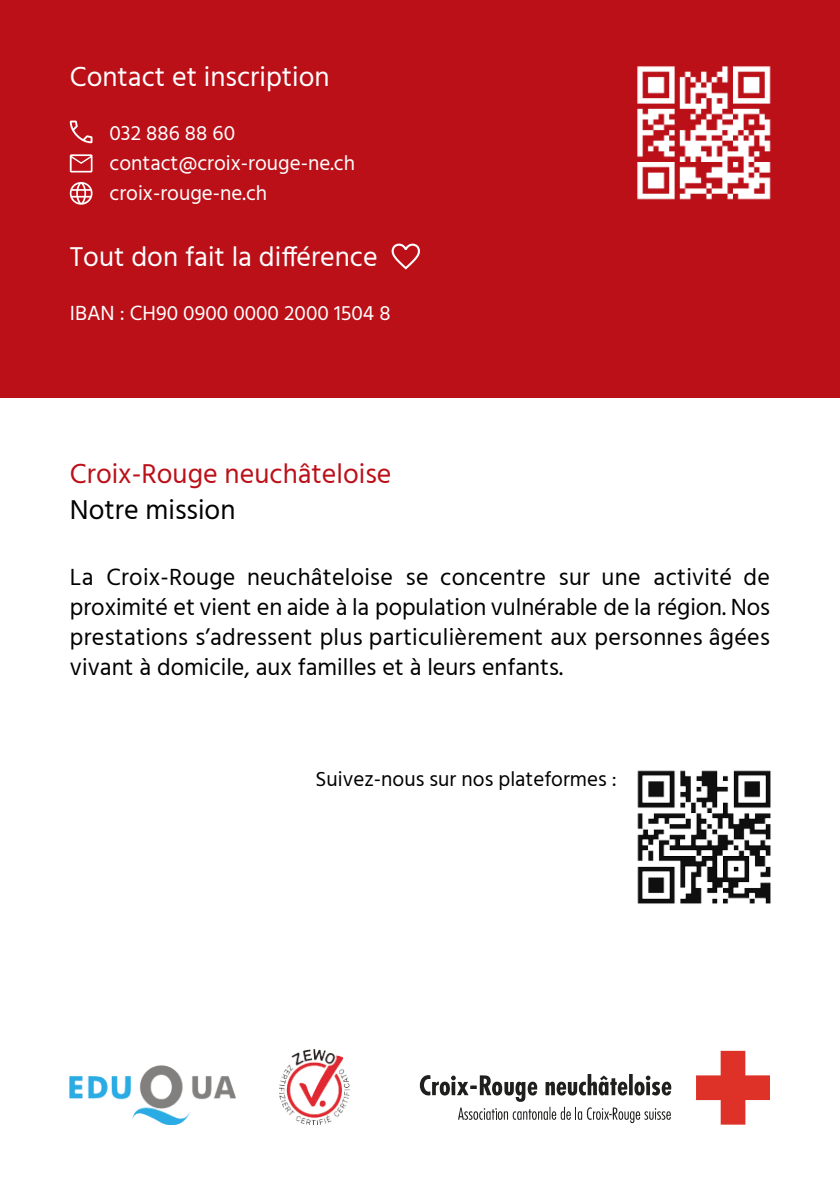
<style>
.page{position:relative;width:840px;height:1191px;background:#fff}
.page>*{position:absolute;margin:0;border:0;box-sizing:border-box;transform-origin:0 0}
.t1{font:28px "Hind";color:#fff}
.t2{font:28px "Hind";color:#bb1018}
.t3{font:28px "Hind";color:#000001}
.t4{font:24px/30px "Hind";color:#000001;text-align:justify}
.t5{font:21px/30px "Hind";color:#fff}
.t6{font:21px "Hind";color:#000001}
</style>
<div class="page">
<div style="left:0;top:0;width:839px;height:397px;background:#bb1018"></div>
<svg style="left:696px;top:1050px;width:73px;height:74px"></svg>
<svg style="left:419px;top:1074px;width:252px;height:49px"></svg>
<img style="left:280px;top:1049px;width:70px;height:75px">
<img style="left:70px;top:1065px;width:165px;height:59px">
<img style="left:637px;top:770px;width:134px;height:134px">
<svg style="left:70px;top:154px;width:22px;height:18px"></svg>
<svg style="left:70px;top:121px;width:22px;height:22px"></svg>
<svg style="left:391px;top:244px;width:29px;height:25px"></svg>
<svg style="left:70px;top:182px;width:22px;height:23px"></svg>
<img style="left:637px;top:66px;width:134px;height:134px">
<p class="t1" style="left:70px;top:58px;width:261px">Contact et inscription</p>
<p class="t5" style="left:109px;top:119px;width:247px">032 886 88 60 contact@croix-rouge-ne.ch croix-rouge-ne.ch</p>
<p class="t1" style="left:70px;top:238px;width:309px">Tout don fait la différence</p>
<p class="t5" style="left:70px;top:299px;width:322px">IBAN : CH90 0900 0000 2000 1504 8</p>
<p class="t2" style="left:70px;top:455px;width:323px">Croix-Rouge neuchâteloise</p>
<p class="t3" style="left:70px;top:491px;width:167px">Notre mission</p>
<p class="t4" style="left:70px;top:563px;width:701px">La Croix-Rouge neuchâteloise se concentre sur une activité de proximité et vient en aide à la population vulnérable de la région. Nos prestations s’adressent plus particulièrement aux personnes âgées vivant à domicile, aux familles et à leurs enfants.</p>
<p class="t6" style="left:315px;top:764px;width:303px">Suivez-nous sur nos plateformes :</p>
</div>
